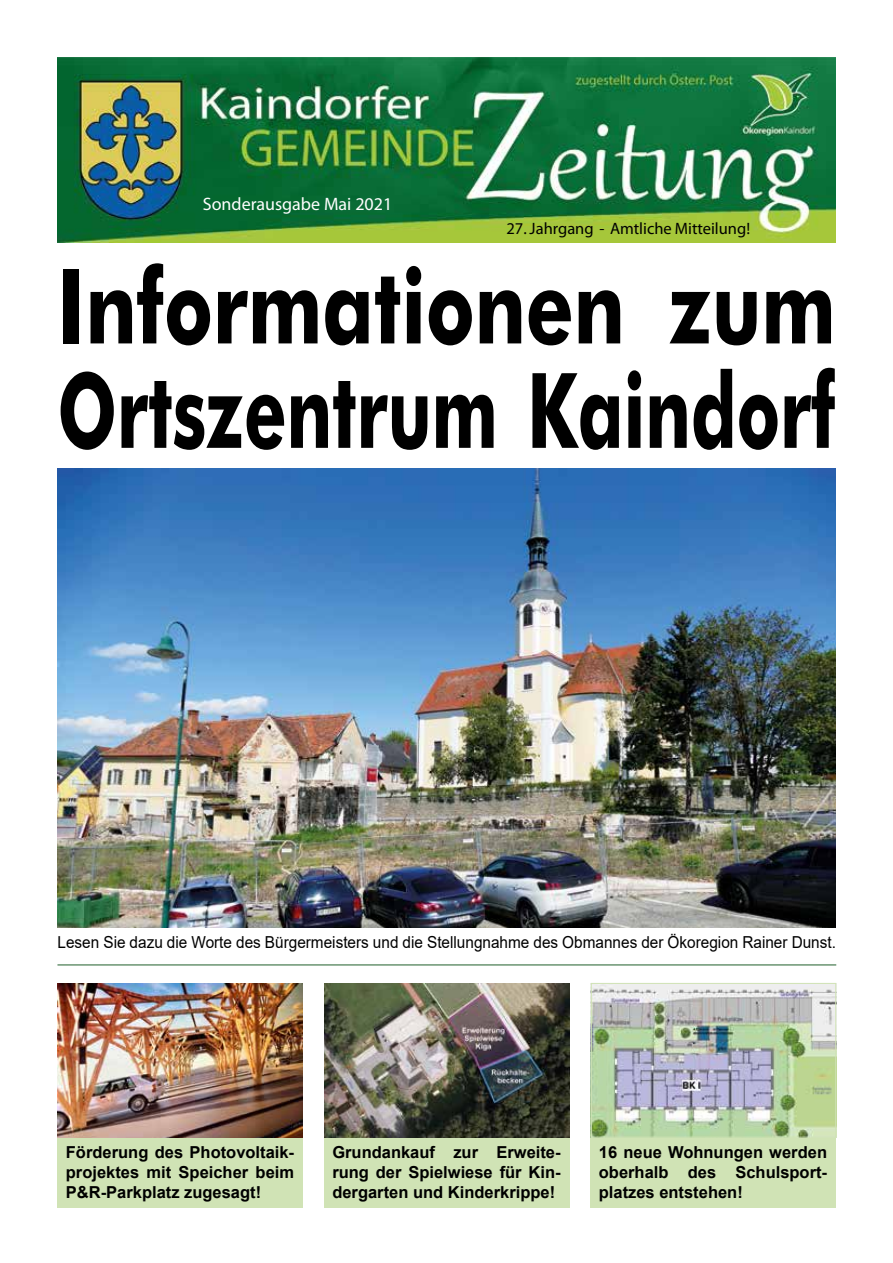
<style>
.page{position:relative;width:893px;height:1263px;background:#fff}
.page>*{position:absolute;margin:0;border:0;box-sizing:border-box;transform-origin:0 0}
.t1{font:700 104.4px/104.4px "Futura BT";color:#000;scale:.75 1}
.t2{font:18px "Myriad Pro";color:#fff}
.t3{font:700 16.5px/19.8px "Arial";color:#000;text-align:justify}
.t4{font:16.5px "Arial";color:#000;scale:.93 1}
.t5{font:16.5px "Myriad Pro";color:#000}
</style>
<div class="page">
<img style="left:57px;top:57px;width:779px;height:185px">
<img style="left:57px;top:468px;width:779px;height:460px">
<hr style="left:58px;top:964px;width:778px;height:1px;background:#205e2b">
<div style="left:57px;top:1137px;width:246px;height:71px;background:#d0e3b5"></div>
<div style="left:324px;top:1137px;width:245px;height:71px;background:#d0e3b5"></div>
<div style="left:590px;top:1137px;width:246px;height:71px;background:#d0e3b5"></div>
<img style="left:58px;top:983px;width:245px;height:154px">
<img style="left:324px;top:983px;width:245px;height:154px">
<img style="left:593px;top:985px;width:241px;height:150px">
<div style="left:591px;top:983px;width:245px;height:154px;border:1px solid #d0e3b5"></div>
<p class="t2" style="left:203px;top:193px;width:191px">Sonderausgabe Mai 2021</p>
<p class="t5" style="left:506px;top:218px;width:245px">27. Jahrgang - Amtliche Mitteilung!</p>
<h1 class="t1" style="left:57px;top:253px;width:1039px">Informationen zum<br>Ortszentrum Kaindorf</h1>
<p class="t4" style="left:58px;top:930px;width:838px">Lesen Sie dazu die Worte des Bürgermeisters und die Stellungnahme des Obmannes der Ökoregion Rainer Dunst.</p>
<p class="t3" style="left:66px;top:1142px;width:230px">Förderung des Photovoltaik&shy;projektes mit Speicher beim P&amp;R-Parkplatz zugesagt!</p>
<p class="t3" style="left:332px;top:1142px;width:230px">Grundankauf zur Erweite&shy;rung der Spielwiese für Kin&shy;dergarten und Kinderkrippe!</p>
<p class="t3" style="left:599px;top:1142px;width:230px">16 neue Wohnungen werden oberhalb des Schulsport&shy;platzes entstehen!</p>
</div>
